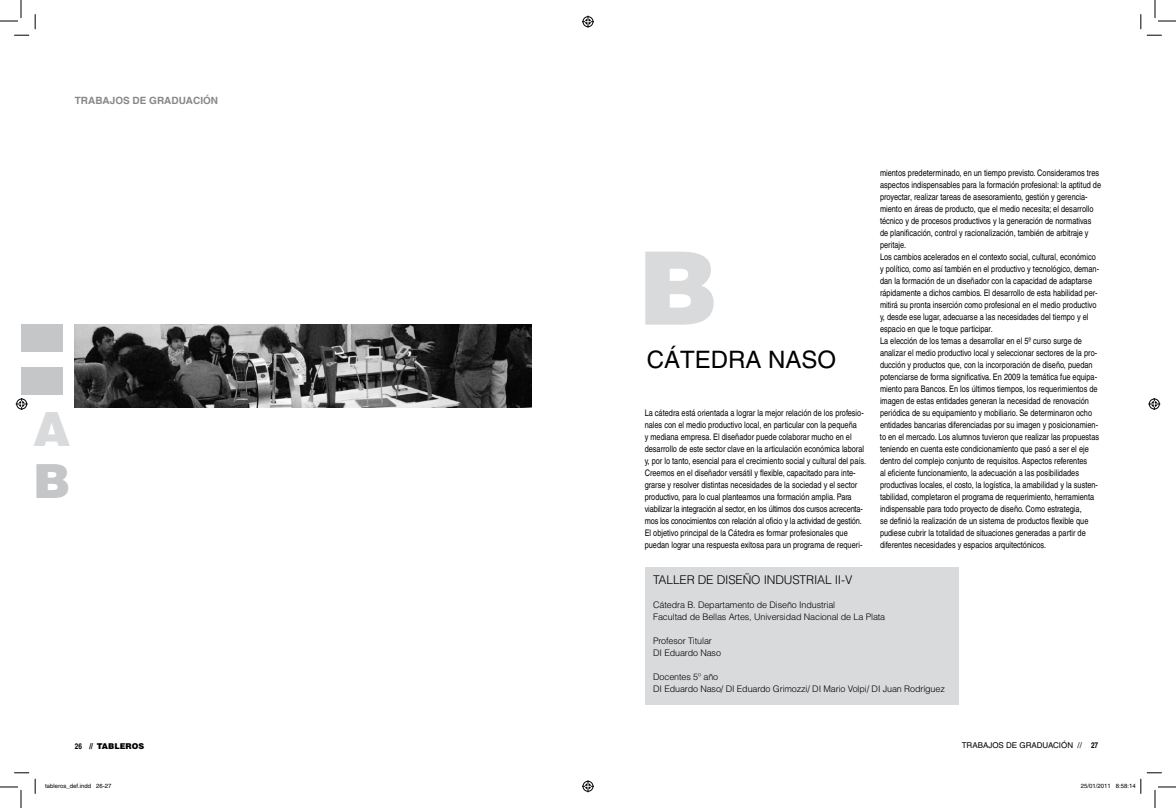
<style>
.page{position:relative;width:1176px;height:808px;background:#fff}
.page>*{position:absolute;margin:0;border:0;box-sizing:border-box;transform-origin:0 0}
.t1{font:900 101.3px "Helvetica";color:#d9dadb}
.t2{font:900 47px "Helvetica";color:#d9dadb}
.t3{font:900 47px "Helvetica";color:#c5c6c8}
.t4{font:24px "Helvetica";color:#000}
.t5{font:300 12px "Helvetica";letter-spacing:-.01em;color:#000}
.t6{font:700 10px "Helvetica";color:#878889}
.t7{font:condensed 9px/12px "Helvetica";color:#000}
.t8{font:300 9px/12px "Helvetica";letter-spacing:-.01em;color:#000}
.t9{font:8px "Helvetica";color:#000}
.t10{font:900 8px "Helvetica";color:#000}
.t11{font:6px "Helvetica";color:#000}
.s1{font-weight:700;font-stretch:condensed}
</style>
<div class="page">
<div style="left:645px;top:567px;width:313px;height:137px;background:#d9dadb"></div>
<img style="left:75px;top:324px;width:456px;height:83px">
<div style="left:21px;top:367px;width:42px;height:28px;background:#c5c6c8"></div>
<div style="left:21px;top:324px;width:42px;height:27px;background:#c5c6c8"></div>
<svg style="left:14px;top:35px;width:15px;height:1px"></svg>
<svg style="left:1147px;top:35px;width:15px;height:1px"></svg>
<svg style="left:14px;top:772px;width:15px;height:1px"></svg>
<svg style="left:35px;top:14px;width:1px;height:15px"></svg>
<svg style="left:35px;top:778px;width:1px;height:15px"></svg>
<svg style="left:1140px;top:14px;width:2px;height:15px"></svg>
<svg style="left:0;top:0;width:22px;height:22px"></svg>
<svg style="left:0;top:786px;width:22px;height:21px"></svg>
<svg style="left:1154px;top:0;width:22px;height:22px"></svg>
<svg style="left:582px;top:16px;width:12px;height:12px"></svg>
<svg style="left:582px;top:780px;width:12px;height:12px"></svg>
<svg style="left:16px;top:398px;width:12px;height:12px"></svg>
<svg style="left:1148px;top:398px;width:12px;height:12px"></svg>
<svg style="left:1140px;top:772px;width:36px;height:35px"></svg>
<p class="t6" style="left:75px;top:94px;width:145px">TRABAJOS DE GRADUACIÓN</p>
<h2 class="t2" style="left:33px;top:398px;width:39px">a</h2>
<h2 class="t3" style="left:33px;top:450px;width:39px">B</h2>
<p class="t10" style="left:75px;top:740px;width:71px"><span class="s1">26 //</span> TABLEROS</p>
<p class="t7" style="left:880px;top:167px;width:223px">mientos predeterminado, en un tiempo previsto. Consideramos tres aspectos indispensables para la formación profesional: la aptitud de proyectar, realizar tareas de asesoramiento, gestión y gerencia&shy;miento en áreas de producto, que el medio necesita; el desarrollo técnico y de procesos productivos y la generación de normativas de planificación, control y racionalización, también de arbitraje y peritaje.<br>Los cambios acelerados en el contexto social, cultural, económico y político, como así también en el productivo y tecnológico, deman&shy;dan la formación de un diseñador con la capacidad de adaptarse rápidamente a dichos cambios. El desarrollo de esta habilidad per&shy;mitirá su pronta inserción como profesional en el medio productivo y, desde ese lugar, adecuarse a las necesidades del tiempo y el espacio en que le toque participar.<br>La elección de los temas a desarrollar en el 5º curso surge de analizar el medio productivo local y seleccionar sectores de la pro&shy;ducción y productos que, con la incorporación de diseño, puedan potenciarse de forma significativa. En 2009 la temática fue equipa&shy;miento para Bancos. En los últimos tiempos, los requerimientos de imagen de estas entidades generan la necesidad de renovación periódica de su equipamiento y mobiliario. Se determinaron ocho entidades bancarias diferenciadas por su imagen y posicionamien&shy;to en el mercado. Los alumnos tuvieron que realizar las propuestas teniendo en cuenta este condicionamiento que pasó a ser el eje dentro del complejo conjunto de requisitos. Aspectos referentes<br>al eficiente funcionamiento, la adecuación a las posibilidades productivas locales, el costo, la logística, la amabilidad y la susten&shy;tabilidad, completaron el programa de requerimiento, herramienta indispensable para todo proyecto de diseño. Como estrategia,<br>se definió la realización de un sistema de productos flexible que pudiese cubrir la totalidad de situaciones generadas a partir de diferentes necesidades y espacios arquitectónicos.</p>
<h1 class="t1" style="left:638px;top:222px;width:82px">B</h1>
<h3 class="t4" style="left:647px;top:346px;width:157px">CÁTEDRA NASO</h3>
<p class="t7" style="left:645px;top:407px;width:223px">La cátedra está orientada a lograr la mejor relación de los profesio&shy;nales con el medio productivo local, en particular con la pequeña<br>y mediana empresa. El diseñador puede colaborar mucho en el desarrollo de este sector clave en la articulación económica laboral y, por lo tanto, esencial para el crecimiento social y cultural del país.<br>Creemos en el diseñador versátil y flexible, capacitado para inte&shy;grarse y resolver distintas necesidades de la sociedad y el sector productivo, para lo cual planteamos una formación amplia. Para viabilizar la integración al sector, en los últimos dos cursos acrecenta&shy;mos los conocimientos con relación al oficio y la actividad de gestión.<br>El objetivo principal de la Cátedra es formar profesionales que puedan lograr una respuesta exitosa para un programa de requeri-</p>
<h3 class="t5" style="left:653px;top:572px;width:14px">Taller</h3>
<h3 class="t5" style="left:698px;top:572px;width:78px">de Diseño Industrial</h3>
<h3 class="t5" style="left:835px;top:572px;width:19px">II-V</h3>
<p class="t8" style="left:653px;top:599px;width:234px">Cátedra B. Departamento de Diseño Industrial<br>Facultad de Bellas Artes, Universidad Nacional de La Plata</p>
<p class="t8" style="left:653px;top:635px;width:69px">Profesor Titular<br>DI Eduardo Naso</p>
<p class="t8" style="left:653px;top:671px;width:293px">Docentes 5º año<br>DI Eduardo Naso/ DI Eduardo Grimozzi/ DI Mario Volpi/ DI Juan Rodríguez</p>
<p class="t9" style="left:962px;top:740px;width:12px">TRABAJOS</p>
<p class="t9" style="left:1006px;top:740px;width:93px">DE GRADUACIÓN // <span class="s1">27</span></p>
<p class="t11" style="left:45px;top:782px;width:68px">tableros_def.indd 26-27</p>
<p class="t11" style="left:1081px;top:782px;width:57px">25/01/2011 8:58:14</p>
</div>
